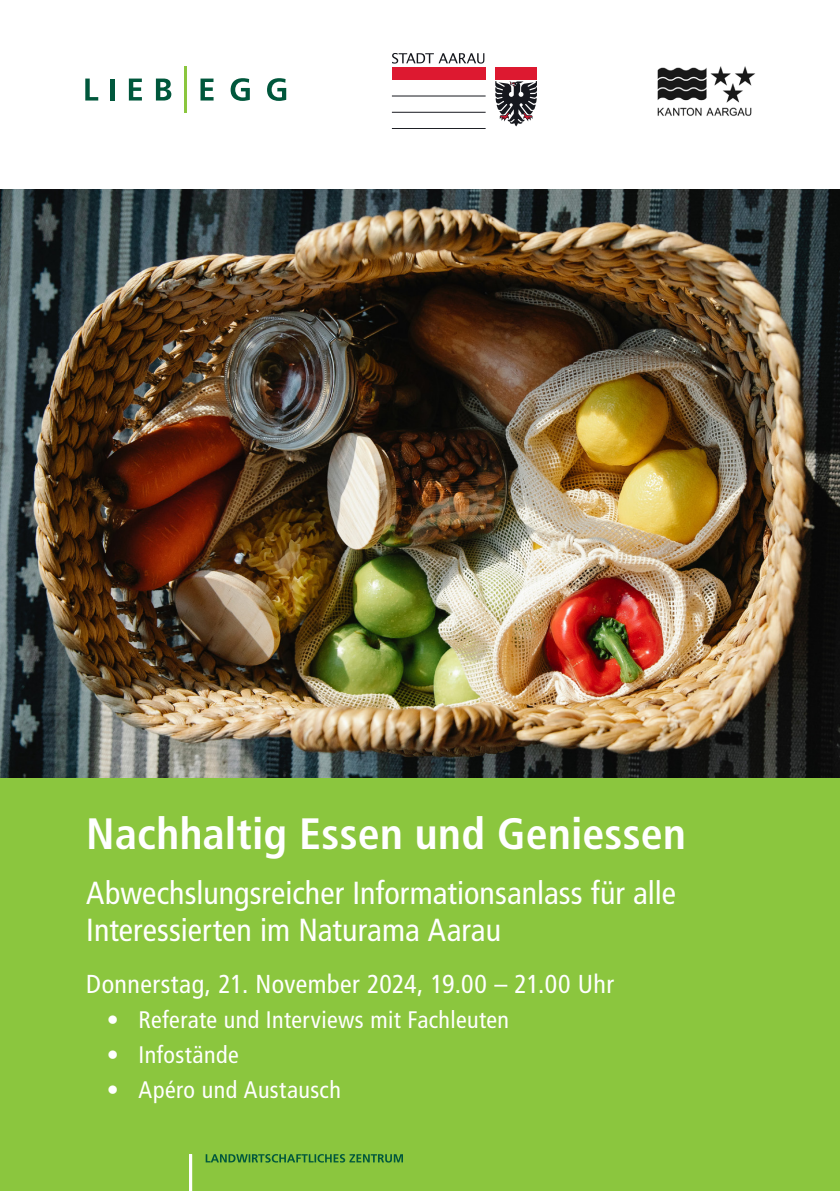
<style>
.page{position:relative;width:840px;height:1191px;background:#fff}
.page>*{position:absolute;margin:0;border:0;box-sizing:border-box;transform-origin:0 0}
.t1{font:700 condensed 43.8px "Frutiger LT Std";letter-spacing:.01em;color:#fff}
.t2{font:condensed 31.8px/37.8px "Frutiger LT Std";color:#fff}
.t3{font:condensed 26px "Frutiger LT Std";letter-spacing:.015em;color:#fff}
.t4{font:condensed 24px "Frutiger LT Std";letter-spacing:.015em;color:#fff}
</style>
<div class="page">
<div style="left:0;top:774px;width:839px;height:417px;background:#8bc63e"></div>
<svg style="left:85px;top:79px;width:13px;height:22px"></svg>
<hr style="left:110px;top:79px;width:4px;height:22px;background:#00573c">
<svg style="left:129px;top:79px;width:13px;height:22px"></svg>
<svg style="left:156px;top:79px;width:15px;height:22px"></svg>
<svg style="left:200px;top:79px;width:13px;height:22px"></svg>
<svg style="left:230px;top:78px;width:20px;height:23px"></svg>
<svg style="left:267px;top:78px;width:19px;height:23px"></svg>
<hr style="left:184px;top:66px;width:2px;height:47px;background:#8bc63e">
<svg style="left:205px;top:1154px;width:198px;height:8px"></svg>
<hr style="left:190px;top:1154px;width:2px;height:37px;background:#fff">
<img style="left:657px;top:66px;width:99px;height:50px">
<div style="left:391px;top:67px;width:94px;height:13px;background:#dd1930"></div>
<div style="left:495px;top:67px;width:41px;height:12px;background:#dd1930"></div>
<svg style="left:495px;top:81px;width:41px;height:45px"></svg>
<hr style="left:391px;top:96px;width:94px;height:1px;background:#16181e">
<hr style="left:391px;top:128px;width:94px;height:1px;background:#16181e">
<hr style="left:391px;top:112px;width:94px;height:1px;background:#16181e">
<svg style="left:392px;top:53px;width:92px;height:11px"></svg>
<img style="left:0;top:190px;width:839px;height:587px">
<p class="t1" style="left:86px;top:807px;width:601px">Nachhaltig Essen und Geniessen</p>
<p class="t2" style="left:86px;top:873px;width:591px">Abwechslungsreicher Informationsanlass für alle<br>Interessierten im Naturama Aarau</p>
<p class="t3" style="left:86px;top:969px;width:529px">Donnerstag, 21. November 2024, 19.00 – 21.00 Uhr</p>
<p class="t4" style="left:107px;top:1005px;width:403px">• Referate und Interviews mit Fachleuten</p>
<p class="t4" style="left:107px;top:1040px;width:133px">• Infostände</p>
<p class="t4" style="left:107px;top:1075px;width:235px">• Apéro und Austausch</p>
</div>
